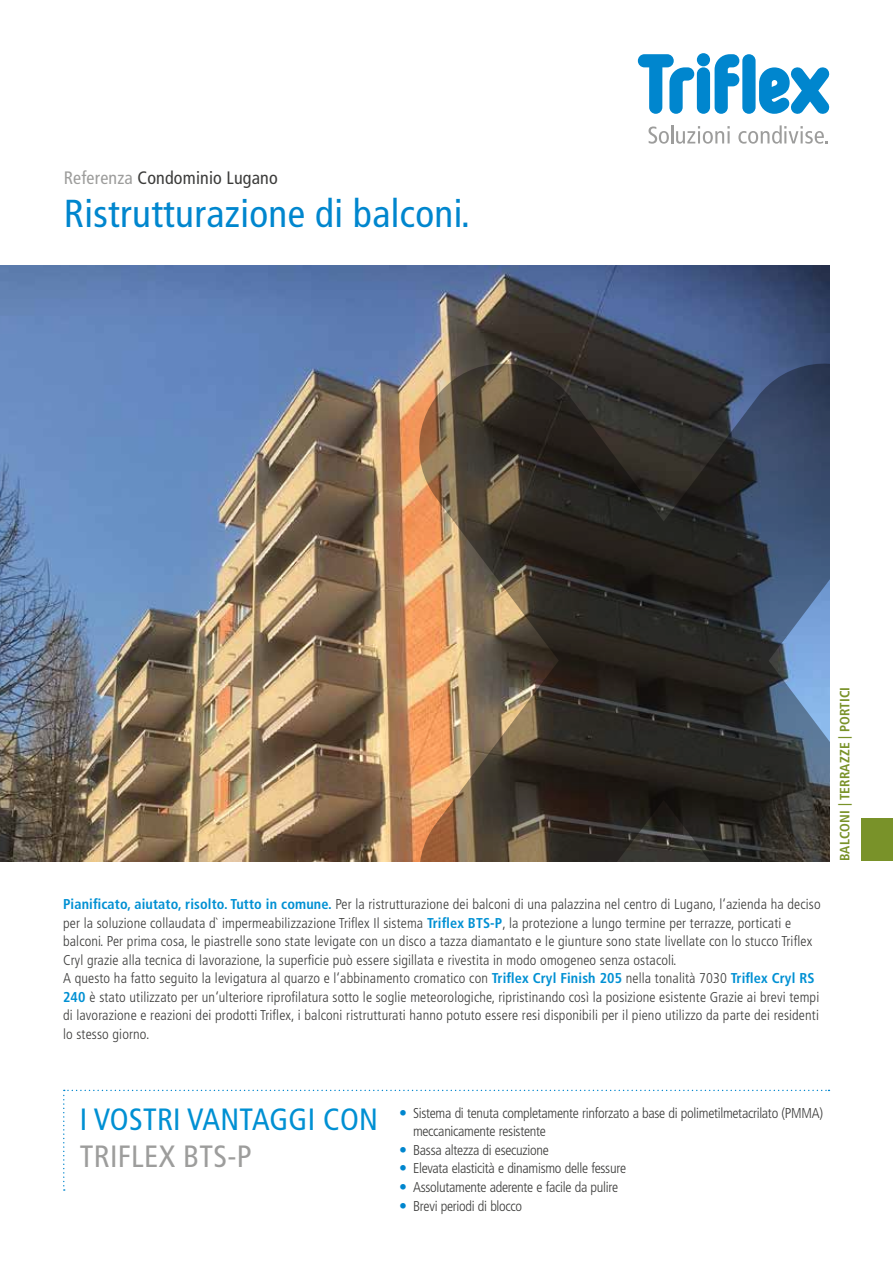
<style>
.page{position:relative;width:893px;height:1263px;background:#fff}
.page>*{position:absolute;margin:0;border:0;box-sizing:border-box;transform-origin:0 0}
.t1{font:condensed 39px "Frutiger LT Pro";letter-spacing:.01em;color:#0086ce}
.t2{font:condensed 30.75px "Frutiger LT Pro";letter-spacing:.01em;color:#0090d3}
.t3{font:condensed 30.75px "Frutiger LT Pro";letter-spacing:.01em;color:#9d9d9c}
.t4{font:condensed 18px "Frutiger LT Pro";letter-spacing:.01em;color:#3c3c3b}
.t5{font:300 condensed 14.25px/18.6px "Frutiger LT Pro";letter-spacing:.01em;color:#3c3c3b}
.t6{font:300 condensed 14.25px/18.6px "Frutiger LT Pro";letter-spacing:-.02em;color:#3c3c3b}
.t7{font:700 condensed 13.5px "Frutiger LT Pro";letter-spacing:.01em;color:#799229}
.s1{color:#9d9d9c}
.s2{font-weight:700;color:#0090d3}
</style>
<div class="page">
<img style="left:0;top:266px;width:829px;height:595px">
<svg style="left:419px;top:364px;width:410px;height:497px;background:#4a433d"></svg>
<div style="left:861px;top:819px;width:32px;height:42px;background:#799229"></div>
<svg style="left:638px;top:54px;width:56px;height:60px"></svg>
<div style="left:697px;top:67px;width:13px;height:47px;background:#0086ce;border-radius:7px"></div>
<div style="left:697px;top:53px;width:13px;height:13px;background:#0086ce;border-radius:50%"></div>
<svg style="left:715px;top:54px;width:24px;height:60px"></svg>
<svg style="left:759px;top:67px;width:70px;height:47px"></svg>
<div style="left:742px;top:54px;width:14px;height:60px;background:#0086ce;border-radius:7px"></div>
<svg style="left:648px;top:125px;width:82px;height:19px"></svg>
<svg style="left:738px;top:125px;width:90px;height:19px"></svg>
<svg style="left:63px;top:1090px;width:766px;height:101px"></svg>
<p class="t4" style="left:64px;top:167px;width:216px"><span class="s1">Referenza</span> Condominio Lugano</p>
<h1 class="t1" style="left:64px;top:190px;width:408px">Ristrutturazione di balconi.</h1>
<p class="t5" style="left:63px;top:895px;width:759px"><span class="s2">Pianificato, aiutato, risolto. Tutto in comune.</span> Per la ristrutturazione dei balconi di una palazzina nel centro di Lugano, l‘azienda ha deciso per la soluzione collaudata d` impermeabilizzazione Triflex Il sistema <span class="s2">Triflex BTS-P</span>, la protezione a lungo termine per terrazze, porticati e balconi. Per prima cosa, le piastrelle sono state levigate con un disco a tazza diamantato e le giunture sono state livellate con lo stucco Triflex Cryl grazie alla tecnica di lavorazione, la superficie può essere sigillata e rivestita in modo omogeneo senza ostacoli.<br>A questo ha fatto seguito la levigatura al quarzo e l‘abbinamento cromatico con <span class="s2">Triflex Cryl Finish 205</span> nella tonalità 7030 <span class="s2">Triflex Cryl RS 240</span> è stato utilizzato per un‘ulteriore riprofilatura sotto le soglie meteorologiche, ripristinando così la posizione esistente Grazie ai brevi tempi di lavorazione e reazioni dei prodotti Triflex, i balconi ristrutturati hanno potuto essere resi disponibili per il pieno utilizzo da parte dei residenti lo stesso giorno.</p>
<p class="t7" style="left:837px;top:861px;width:176px;rotate:-90deg">BALCONI | TERRAZZE | PORTICI</p>
<h2 class="t2" style="left:80px;top:1101px;width:300px">I VOSTRI VANTAGGI CON</h2>
<h2 class="t3" style="left:80px;top:1138px;width:173px">TRIFLEX BTS-P</h2>
<p class="t6" style="left:413px;top:1104px;width:411px">Sistema di tenuta completamente rinforzato a base di polimetilmetacrilato (PMMA) meccanicamente resistente<br>Bassa altezza di esecuzione<br>Elevata elasticità e dinamismo delle fessure<br>Assolutamente aderente e facile da pulire<br>Brevi periodi di blocco</p>
</div>
